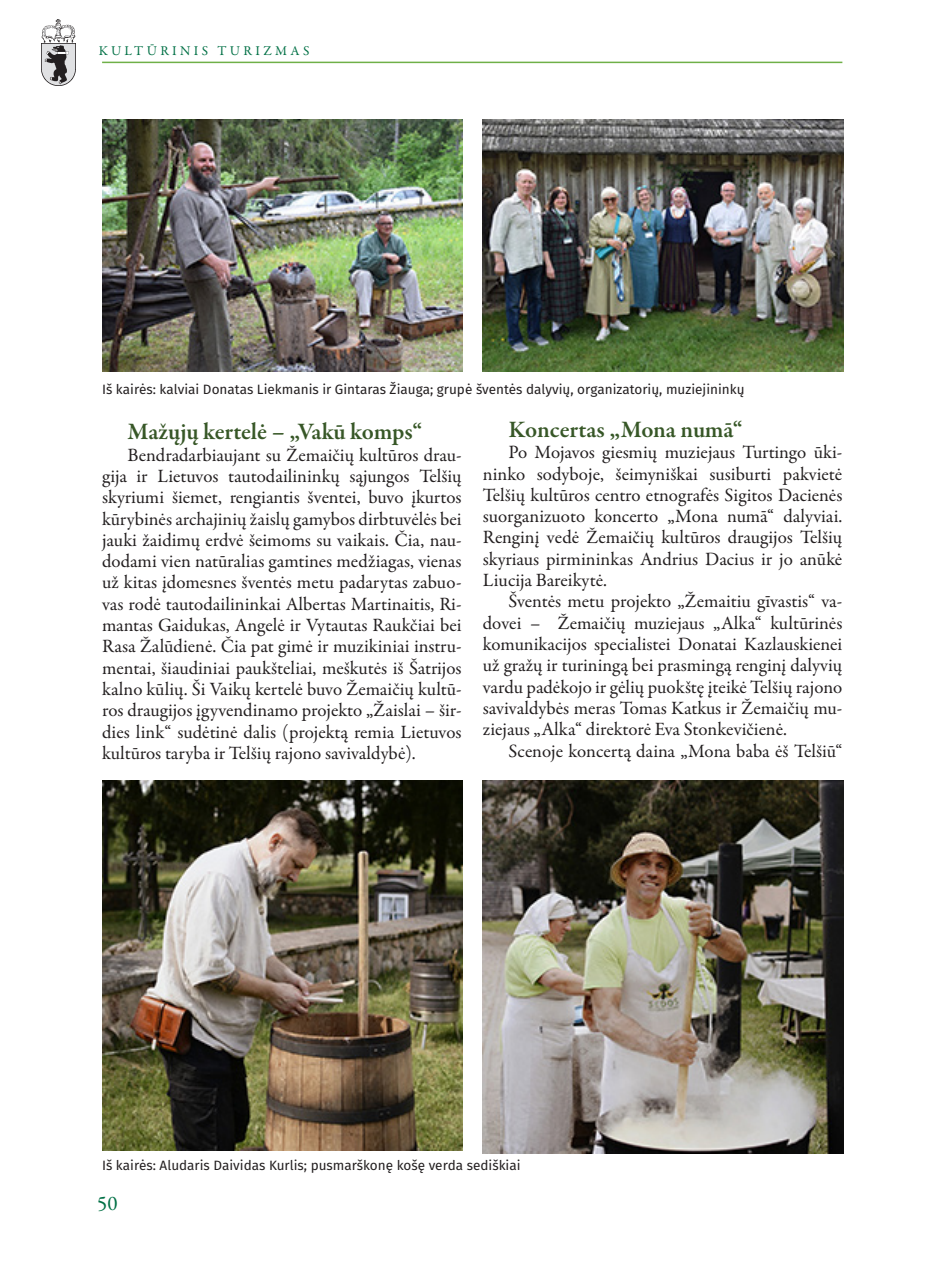
<style>
.page{position:relative;width:936px;height:1276px;background:#fff}
.page>*{position:absolute;margin:0;border:0;box-sizing:border-box;transform-origin:0 0}
.tekstas{font:600 24px "Garamond Premr Pro";letter-spacing:-.01em;color:#375727}
.t1{font:21px "Garamond Premr Pro";color:#017045}
.tekstas-2{font:18.9px/21.3px "Garamond Premr Pro";color:#231f20;text-align:justify}
.parašas{font:13.5px "Fira Sans";color:#231f20}
.t2{font:13.5px "Garamond Premr Pro";letter-spacing:.25em;color:#017045}
</style>
<div class="page">
<img style="left:41px;top:19px;width:35px;height:67px">
<hr style="left:102px;top:62px;width:740px;height:1px;background:#6fb048">
<img style="left:483px;top:119px;width:360px;height:252px">
<img style="left:102px;top:119px;width:360px;height:252px">
<img style="left:102px;top:780px;width:360px;height:370px">
<img style="left:483px;top:780px;width:360px;height:373px">
<p class="t2" style="left:99px;top:42px;width:212px">KULTŪRINIS TURIZMAS</p>
<p class="parašas" style="left:102px;top:380px;width:644px">Iš kairės: kalviai Donatas Liekmanis ir Gintaras Žiauga; grupė šventės dalyvių, organizatorių, muziejininkų</p>
<p class="tekstas" style="left:128px;top:417px;width:296px">Mažųjų kertelė – „Vakū komps“</p>
<p class="tekstas-2" style="left:102px;top:444px;width:361px;text-indent:26px">Bendradarbiaujant su Žemaičių kultūros drau&shy;gija ir Lietuvos tautodailininkų sąjungos Telšių skyriumi šiemet, rengiantis šventei, buvo įkurtos kūrybinės archajinių žaislų gamybos dirbtuvėlės bei jauki žaidimų erdvė šeimoms su vaikais. Čia, nau&shy;dodami vien natūralias gamtines medžiagas, vienas už kitas įdomesnes šventės metu padarytas zabuo&shy;vas rodė tautodailininkai Albertas Martinaitis, Ri&shy;mantas Gaidukas, Angelė ir Vytautas Raukčiai bei Rasa Žalūdienė. Čia pat gimė ir muzikiniai instru&shy;mentai, šiaudiniai paukšteliai, meškutės iš Šatrijos kalno kūlių. Ši Vaikų kertelė buvo Žemaičių kultū&shy;ros draugijos įgyvendinamo projekto „Žaislai – šir&shy;dies link“ sudėtinė dalis (projektą remia Lietuvos kultūros taryba ir Telšių rajono savivaldybė).</p>
<p class="tekstas" style="left:508px;top:415px;width:235px">Koncertas „Mona numā“</p>
<p class="tekstas-2" style="left:483px;top:442px;width:361px;text-indent:26px">Po Mojavos giesmių muziejaus Turtingo ūki&shy;ninko sodyboje, šeimyniškai susiburti pakvietė Telšių kultūros centro etnografės Sigitos Dacienės suorganizuoto koncerto „Mona numā“ dalyviai.<br>Renginį vedė Žemaičių kultūros draugijos Telšių skyriaus pirmininkas Andrius Dacius ir jo anūkė Liucija Bareikytė.</p>
<p class="tekstas-2" style="left:483px;top:591px;width:361px;text-indent:26px">Šventės metu projekto „Žemaitiu gīvastis“ va&shy;dovei – Žemaičių muziejaus „Alka“ kultūrinės komunikacijos specialistei Donatai Kazlauskienei už gražų ir turiningą bei prasmingą renginį dalyvių vardu padėkojo ir gėlių puokštę įteikė Telšių rajono savivaldybės meras Tomas Katkus ir Žemaičių mu&shy;ziejaus „Alka“ direktorė Eva Stonkevičienė.</p>
<p class="tekstas-2" style="left:508px;top:740px;width:335px">Scenoje koncertą daina „Mona baba ėš Telšiū“</p>
<p class="parašas" style="left:102px;top:1155px;width:420px">Iš kairės: Aludaris Daividas Kurlis; pusmarškonę košę verda sediškiai</p>
<p class="t1" style="left:97px;top:1190px;width:22px">50</p>
</div>
